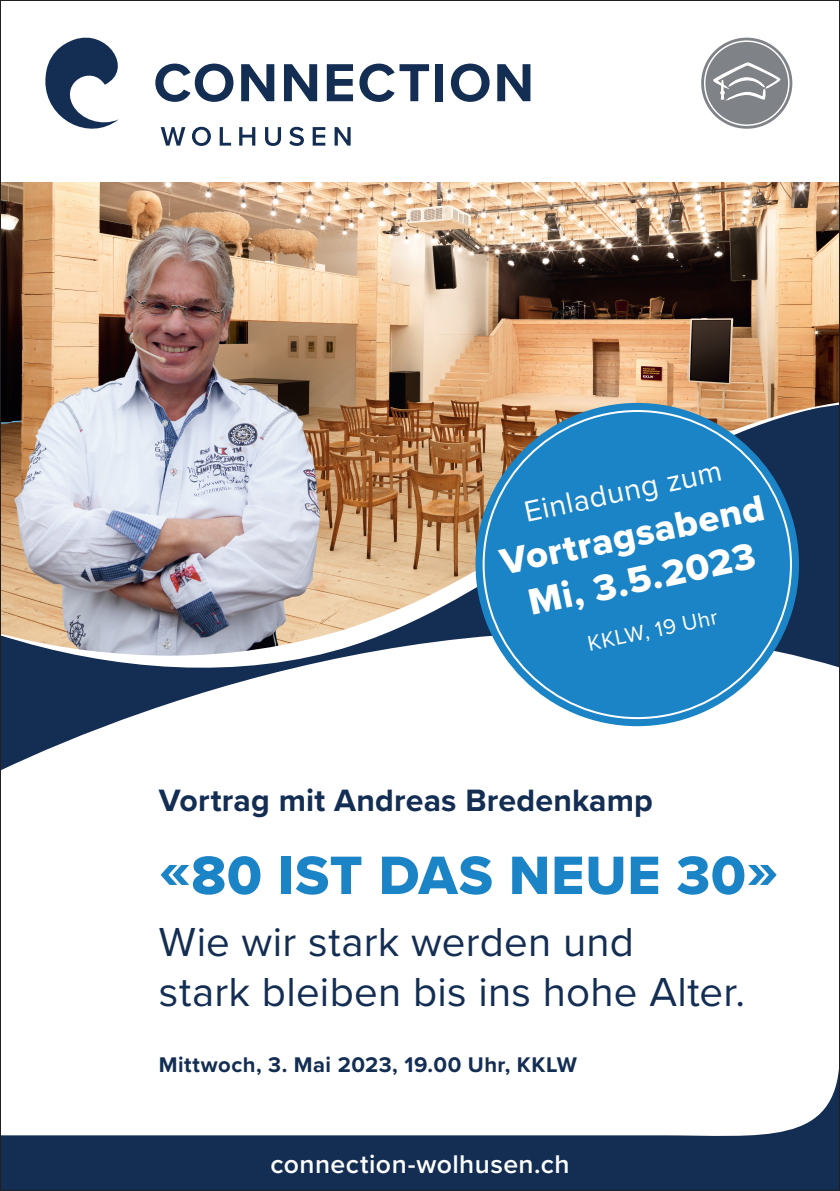
<style>
.page{position:relative;width:840px;height:1191px;background:#fff}
.page>*{position:absolute;margin:0;border:0;box-sizing:border-box;transform-origin:0 0}
.t1{font:56px "Proxima Nova Extrabld";letter-spacing:.015em;color:#1b84c6}
.t2{font:42px/50.4px "Proxima Nova";letter-spacing:.005em;color:#132d53}
.t3{font:38px/45.6px "Proxima Nova Extrabld";color:#fff;text-align:center}
.t4{font:700 32px "Proxima Nova";letter-spacing:.005em;color:#132d53}
.t5{font:30.2px "Proxima Nova";color:#fff}
.t6{font:600 26.6px "Proxima Nova";letter-spacing:.015em;color:#fff}
.t7{font:700 22px "Proxima Nova";letter-spacing:.02em;color:#132d53}
.t8{font:22px "Proxima Nova";color:#fff}
</style>
<div class="page">
<img style="left:2px;top:182px;width:835px;height:220px">
<img style="left:3px;top:222px;width:328px;height:180px">
<svg style="left:2px;top:681px;width:748px;height:89px"></svg>
<img style="left:2px;top:402px;width:835px;height:279px">
<svg style="left:700px;top:38px;width:91px;height:91px"></svg>
<svg style="left:703px;top:40px;width:86px;height:86px"></svg>
<svg style="left:45px;top:38px;width:74px;height:91px"></svg>
<svg style="left:155px;top:64px;width:78px;height:38px"></svg>
<svg style="left:241px;top:64px;width:33px;height:37px"></svg>
<svg style="left:284px;top:64px;width:33px;height:37px"></svg>
<svg style="left:326px;top:64px;width:27px;height:37px"></svg>
<svg style="left:359px;top:64px;width:70px;height:38px"></svg>
<div style="left:435px;top:64px;width:8px;height:37px;background:#132d53"></div>
<svg style="left:450px;top:64px;width:39px;height:38px"></svg>
<svg style="left:497px;top:64px;width:33px;height:37px"></svg>
<svg style="left:161px;top:127px;width:24px;height:19px"></svg>
<svg style="left:192px;top:127px;width:19px;height:19px"></svg>
<svg style="left:219px;top:127px;width:12px;height:19px"></svg>
<svg style="left:239px;top:127px;width:16px;height:19px"></svg>
<svg style="left:265px;top:127px;width:16px;height:19px"></svg>
<svg style="left:289px;top:127px;width:15px;height:19px"></svg>
<svg style="left:312px;top:127px;width:13px;height:19px"></svg>
<svg style="left:334px;top:127px;width:16px;height:19px"></svg>
<div style="left:475px;top:403px;width:323px;height:323px;background:#1b84c6;border-radius:50%"></div>
<svg style="left:2px;top:1081px;width:835px;height:108px;fill:#132d53"></svg>
<p class="t5" style="left:520px;top:490px;width:202px;rotate:-12deg">Einladung zum</p>
<p class="t3" style="left:495px;top:539px;width:270px;rotate:-12deg">Vortragsabend<br>Mi, 3.5.2023</p>
<p class="t8" style="left:584px;top:628px;width:134px;rotate:-12deg">KKLW, 19 Uhr</p>
<p class="t4" style="left:159px;top:776px;width:495px">Vortrag mit Andreas Bredenkamp</p>
<h1 class="t1" style="left:159px;top:833px;width:620px">«80 IST DAS NEUE 30»</h1>
<p class="t2" style="left:159px;top:914px;width:587px">Wie wir stark werden und<br>stark bleiben bis ins hohe Alter.</p>
<p class="t7" style="left:159px;top:1048px;width:419px">Mittwoch, 3. Mai 2023, 19.00 Uhr, KKLW</p>
<p class="t6" style="left:270px;top:1144px;width:300px">connection-wolhusen.ch</p>
</div>
